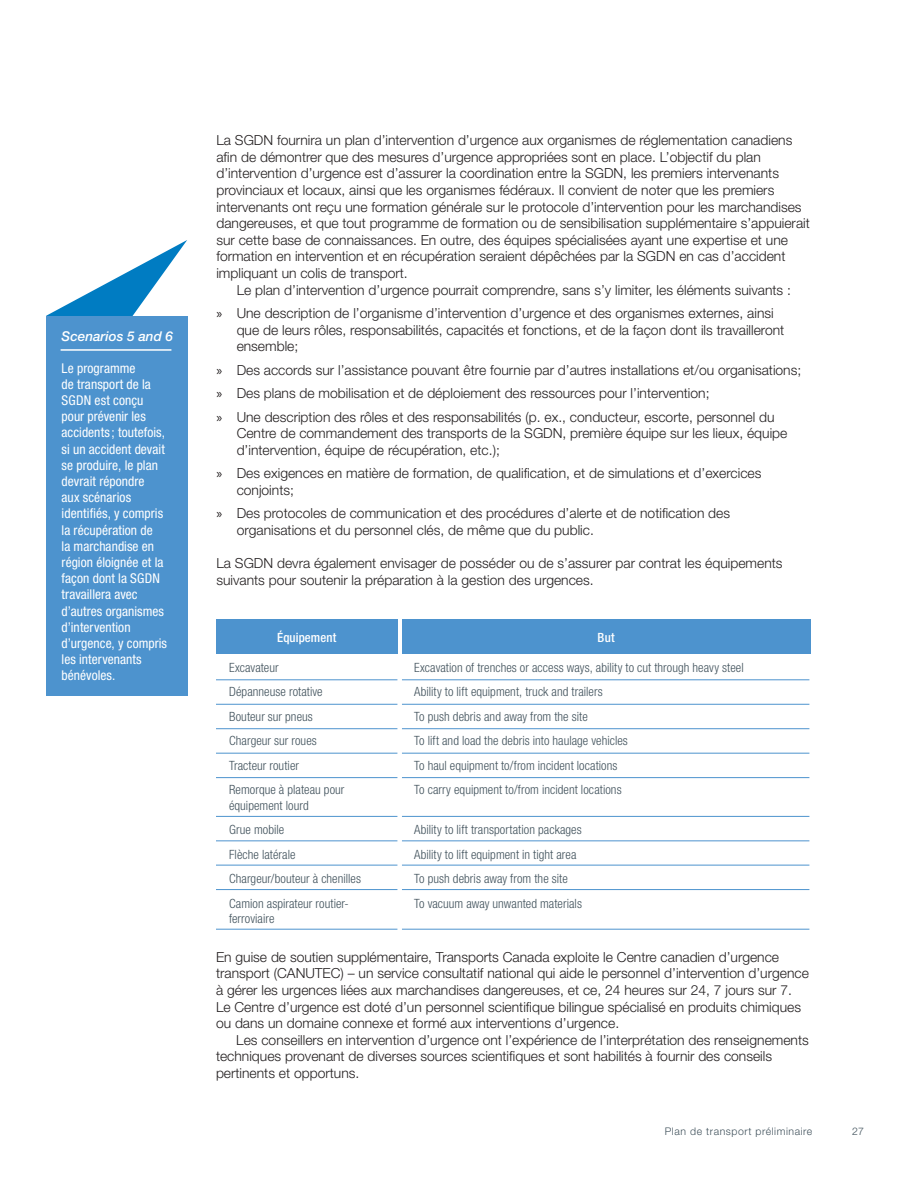
<style>
.page{position:relative;width:918px;height:1188px;background:#fff}
.page>*{position:absolute;margin:0;border:0;box-sizing:border-box;transform-origin:0 0}
.First_para{font:300 13.8px/16.6px "Helvetica Neue LT Std";color:#231f20}
.Paragraph_indented{font:300 13.8px/16.6px "Helvetica Neue LT Std";color:#231f20}
._3_0_Tables_-_Text{font:condensed 13.5px/16.2px "Helvetica Neue LT Std";letter-spacing:.005em;color:#fff}
.t1{font:italic 500 13.5px "Helvetica Neue LT Std";color:#fff}
._3_0_Tables_-_Text-2{font:300 condensed 12.75px/15.3px "Helvetica Neue LT Std";letter-spacing:.005em;color:#41525c}
._3_0_Tables_-_Titles{font:500 condensed 12.75px "Helvetica Neue LT Std";letter-spacing:.01em;color:#fff}
.t2{font:300 10.5px "Helvetica Neue LT Std";letter-spacing:.055em;color:#41525c}
.s1{font-family:"Myriad Pro";font-weight:400}
</style>
<div class="page">
<svg style="left:46px;top:240px;width:141px;height:76px"></svg>
<div style="left:216px;top:620px;width:181px;height:34px;background:#4d93ce"></div>
<div style="left:402px;top:620px;width:408px;height:34px;background:#4d93ce"></div>
<hr style="left:402px;top:777px;width:407px;height:1px;background:#4d93ce">
<hr style="left:402px;top:865px;width:407px;height:1px;background:#4d93ce">
<hr style="left:216px;top:777px;width:181px;height:1px;background:#4d93ce">
<hr style="left:216px;top:865px;width:181px;height:1px;background:#4d93ce">
<hr style="left:402px;top:704px;width:407px;height:1px;background:#4d93ce">
<hr style="left:216px;top:704px;width:181px;height:1px;background:#4d93ce">
<hr style="left:402px;top:680px;width:407px;height:1px;background:#4d93ce">
<hr style="left:216px;top:680px;width:181px;height:1px;background:#4d93ce">
<hr style="left:402px;top:753px;width:407px;height:1px;background:#4d93ce">
<hr style="left:216px;top:753px;width:181px;height:1px;background:#4d93ce">
<hr style="left:402px;top:841px;width:407px;height:1px;background:#4d93ce">
<hr style="left:402px;top:929px;width:407px;height:1px;background:#4d93ce">
<hr style="left:216px;top:841px;width:181px;height:1px;background:#4d93ce">
<hr style="left:216px;top:929px;width:181px;height:1px;background:#4d93ce">
<hr style="left:402px;top:816px;width:407px;height:1px;background:#4d93ce">
<hr style="left:402px;top:889px;width:407px;height:1px;background:#4d93ce">
<hr style="left:216px;top:816px;width:181px;height:1px;background:#4d93ce">
<hr style="left:216px;top:889px;width:181px;height:1px;background:#4d93ce">
<hr style="left:402px;top:728px;width:407px;height:1px;background:#4d93ce">
<hr style="left:216px;top:728px;width:181px;height:1px;background:#4d93ce">
<div style="left:46px;top:316px;width:141px;height:380px;background:#4d93ce"></div>
<hr style="left:61px;top:349px;width:110px;height:2px;background:#fff">
<p class="t1" style="left:62px;top:328px;width:113px">Scenarios 5 and 6</p>
<p class="_3_0_Tables_-_Text" style="left:62px;top:360px;width:107px">Le programme<br>de transport de la<br>SGDN est conçu pour prévenir les accidents ; toutefois, si un accident devait se produire, le plan devrait répondre<br>aux scénarios identifiés, y compris la récupération de<br>la marchandise en région éloignée et la façon dont la SGDN travaillera avec d’autres organismes d’intervention d’urgence, y compris les intervenants bénévoles.</p>
<p class="First_para" style="left:216px;top:131px;width:595px">La SGDN fournira un plan d’intervention d’urgence aux organismes de réglementation canadiens afin de démontrer que des mesures d’urgence appropriées sont en place. L’objectif du plan d’intervention d’urgence est d’assurer la coordination entre la SGDN, les premiers intervenants provinciaux et locaux, ainsi que les organismes fédéraux. Il convient de noter que les premiers intervenants ont reçu une formation générale sur le protocole d’intervention pour les marchandises dangereuses, et que tout programme de formation ou de sensibilisation supplémentaire s’appuierait sur cette base de connaissances. En outre, des équipes spécialisées ayant une expertise et une formation en intervention et en récupération seraient dépêchées par la SGDN en cas d’accident impliquant un colis de transport.</p>
<p class="Paragraph_indented" style="left:237px;top:281px;width:556px">Le plan d’intervention d’urgence pourrait comprendre, sans s’y limiter, les éléments suivants :</p>
<p class="First_para" style="left:237px;top:305px;width:549px;text-indent:-20px"><span class="s1">»</span> Une description de l’organisme d’intervention d’urgence et des organismes externes, ainsi que de leurs rôles, responsabilités, capacités et fonctions, et de la façon dont ils travailleront ensemble;</p>
<p class="First_para" style="left:216px;top:361px;width:586px"><span class="s1">»</span> Des accords sur l’assistance pouvant être fournie par d’autres installations et/ou organisations;</p>
<p class="First_para" style="left:216px;top:385px;width:495px"><span class="s1">»</span> Des plans de mobilisation et de déploiement des ressources pour l’intervention;</p>
<p class="First_para" style="left:237px;top:408px;width:552px;text-indent:-20px"><span class="s1">»</span> Une description des rôles et des responsabilités (p. ex., conducteur, escorte, personnel du<br>Centre de commandement des transports de la SGDN, première équipe sur les lieux, équipe d’intervention, équipe de récupération, etc.);</p>
<p class="First_para" style="left:237px;top:465px;width:526px;text-indent:-20px"><span class="s1">»</span> Des exigences en matière de formation, de qualification, et de simulations et d’exercices conjoints;</p>
<p class="First_para" style="left:237px;top:505px;width:495px;text-indent:-20px"><span class="s1">»</span> Des protocoles de communication et des procédures d’alerte et de notification des organisations et du personnel clés, de même que du public.</p>
<p class="First_para" style="left:216px;top:555px;width:568px">La SGDN devra également envisager de posséder ou de s’assurer par contrat les équipements suivants pour soutenir la préparation à la gestion des urgences.</p>
<p class="_3_0_Tables_-_Titles" style="left:277px;top:630px;width:61px">Équipement</p>
<p class="_3_0_Tables_-_Titles" style="left:598px;top:630px;width:18px">But</p>
<p class="_3_0_Tables_-_Text-2" style="left:229px;top:660px;width:51px">Excavateur</p>
<p class="_3_0_Tables_-_Text-2" style="left:229px;top:684px;width:95px">Dépanneuse rotative</p>
<p class="_3_0_Tables_-_Text-2" style="left:229px;top:709px;width:85px">Bouteur sur pneus</p>
<p class="_3_0_Tables_-_Text-2" style="left:229px;top:733px;width:89px">Chargeur sur roues</p>
<p class="_3_0_Tables_-_Text-2" style="left:229px;top:758px;width:72px">Tracteur routier</p>
<p class="_3_0_Tables_-_Text-2" style="left:229px;top:782px;width:117px">Remorque à plateau pour équipement lourd</p>
<p class="_3_0_Tables_-_Text-2" style="left:229px;top:822px;width:57px">Grue mobile</p>
<p class="_3_0_Tables_-_Text-2" style="left:229px;top:846px;width:68px">Flèche latérale</p>
<p class="_3_0_Tables_-_Text-2" style="left:229px;top:871px;width:133px">Chargeur/bouteur à chenilles</p>
<p class="_3_0_Tables_-_Text-2" style="left:229px;top:895px;width:121px">Camion aspirateur routier&shy;ferroviaire</p>
<p class="_3_0_Tables_-_Text-2" style="left:414px;top:660px;width:331px">Excavation of trenches or access ways, ability to cut through heavy steel</p>
<p class="_3_0_Tables_-_Text-2" style="left:414px;top:684px;width:190px">Ability to lift equipment, truck and trailers</p>
<p class="_3_0_Tables_-_Text-2" style="left:414px;top:709px;width:175px">To push debris and away from the site</p>
<p class="_3_0_Tables_-_Text-2" style="left:414px;top:733px;width:215px">To lift and load the debris into haulage vehicles</p>
<p class="_3_0_Tables_-_Text-2" style="left:414px;top:758px;width:205px">To haul equipment to/from incident locations</p>
<p class="_3_0_Tables_-_Text-2" style="left:414px;top:782px;width:209px">To carry equipment to/from incident locations</p>
<p class="_3_0_Tables_-_Text-2" style="left:414px;top:822px;width:169px">Ability to lift transportation packages</p>
<p class="_3_0_Tables_-_Text-2" style="left:414px;top:846px;width:164px">Ability to lift equipment in tight area</p>
<p class="_3_0_Tables_-_Text-2" style="left:414px;top:871px;width:155px">To push debris away from the site</p>
<p class="_3_0_Tables_-_Text-2" style="left:414px;top:895px;width:169px">To vacuum away unwanted materials</p>
<p class="First_para" style="left:216px;top:948px;width:594px">En guise de soutien supplémentaire, Transports Canada exploite le Centre canadien d’urgence transport (CANUTEC) – un service consultatif national qui aide le personnel d’intervention d’urgence à gérer les urgences liées aux marchandises dangereuses, et ce, 24 heures sur 24, 7 jours sur 7.<br>Le Centre d’urgence est doté d’un personnel scientifique bilingue spécialisé en produits chimiques ou dans un domaine connexe et formé aux interventions d’urgence.</p>
<p class="Paragraph_indented" style="left:216px;top:1031px;width:594px;text-indent:20px">Les conseillers en intervention d’urgence ont l’expérience de l’interprétation des renseignements techniques provenant de diverses sources scientifiques et sont habilités à fournir des conseils pertinents et opportuns.</p>
<p class="t2" style="left:665px;top:1125px;width:149px">Plan de transport préliminaire</p>
<p class="t2" style="left:852px;top:1125px;width:13px">27</p>
</div>
